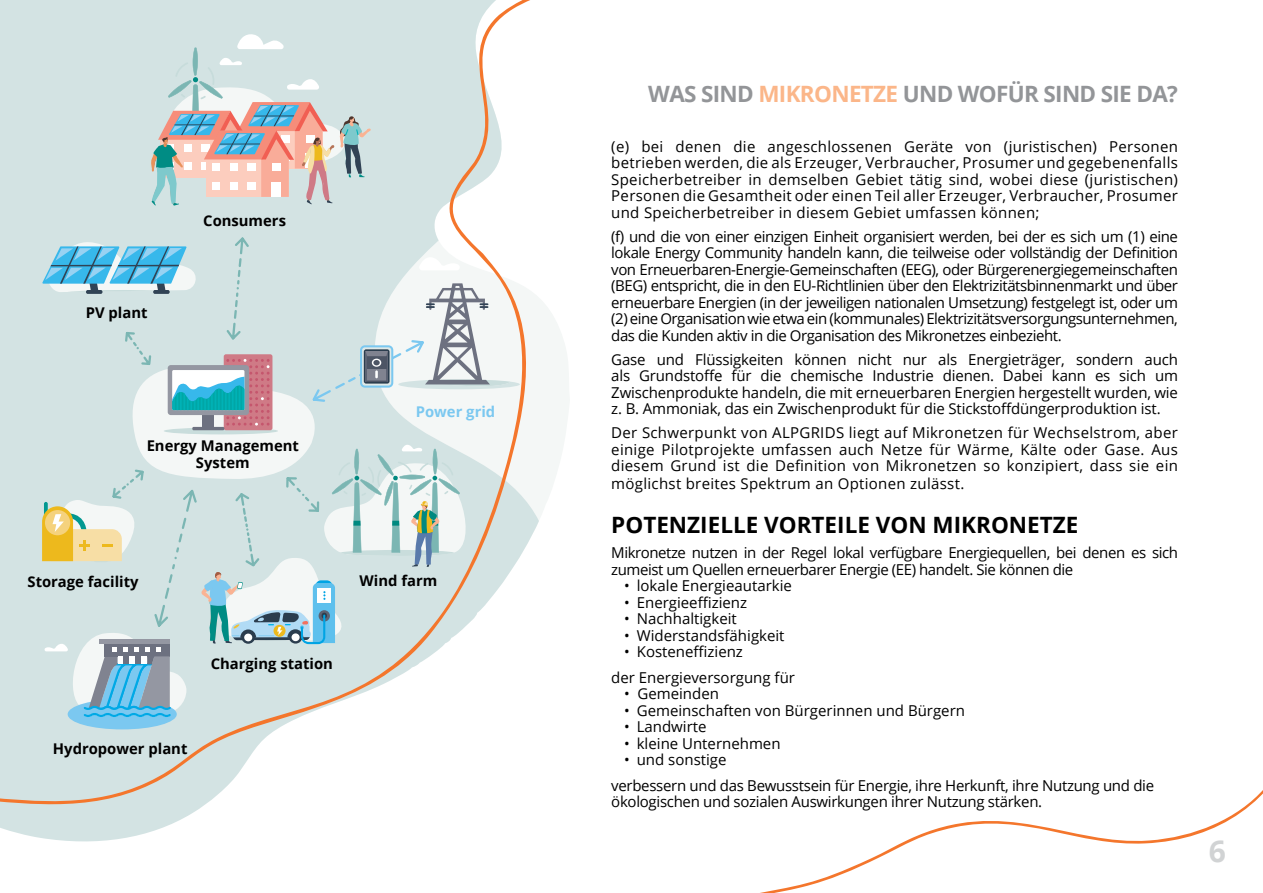
<style>
.page{position:relative;width:1263px;height:893px;background:#fff}
.page>*{position:absolute;margin:0;border:0;box-sizing:border-box;transform-origin:0 0}
.t1{font:700 30px "Open Sans";color:#d1d3d4}
.t2{font:700 22.5px "Open Sans";letter-spacing:-.03em;color:#939598}
.t3{font:700 22.5px "Open Sans";color:#000}
.t4{font:15px/16.5px "Open Sans";letter-spacing:-.01em;color:#000;text-align:justify}
.t5{font:15px/16.5px "Open Sans";letter-spacing:-.03em;color:#000}
.t6{font:15px "Open Sans";letter-spacing:.02em;color:#000}
.t7{font:700 14.85px/17.7px "Open Sans";color:#000;text-align:center}
.t8{font:700 14.85px "Open Sans";color:#7bc8f0}
.s1{color:#fbb689}
</style>
<div class="page">
<svg style="left:0;top:0;width:570px;height:842px;fill:#d3e3e3"></svg>
<p class="t7" style="left:86px;top:305px;width:63px">PV plant</p>
<p class="t7" style="left:203px;top:213px;width:84px">Consumers</p>
<p class="t7" style="left:147px;top:438px;width:154px">Energy Management<br>System</p>
<p class="t8" style="left:416px;top:405px;width:81px">Power grid</p>
<p class="t7" style="left:28px;top:574px;width:113px">Storage facility</p>
<p class="t7" style="left:360px;top:573px;width:79px">Wind farm</p>
<p class="t7" style="left:211px;top:656px;width:124px">Charging station</p>
<p class="t7" style="left:53px;top:742px;width:136px">Hydropower plant</p>
<h2 class="t2" style="left:648px;top:85px;width:531px">WAS SIND <span class="s1">MIKRONETZE</span> UND WOFÜR SIND SIE DA?</h2>
<p class="t4" style="left:611px;top:138px;width:568px">(e) bei denen die angeschlossenen Geräte von (juristischen) Personen betrieben werden, die als Erzeuger, Verbraucher, Prosumer und gegebenenfalls Speicherbetreiber in demselben Gebiet tätig sind, wobei diese (juristischen)<br>Personen die Gesamtheit oder einen Teil aller Erzeuger, Verbraucher, Prosumer und Speicherbetreiber in diesem Gebiet umfassen können;</p>
<p class="t4" style="left:611px;top:228px;width:568px">(f) und die von einer einzigen Einheit organisiert werden, bei der es sich um (1) eine lokale Energy Community handeln kann, die teilweise oder vollständig der Definition von Erneuerbaren-Energie-Gemeinschaften (EEG), oder Bürgerenergiegemeinschaften (BEG) entspricht, die in den EU-Richtlinien über den Elektrizitätsbinnenmarkt und über erneuerbare Energien (in der jeweiligen nationalen Umsetzung) festgelegt ist, oder um (2) eine Organisation wie etwa ein (kommunales) Elektrizitätsversorgungsunternehmen, das die Kunden aktiv in die Organisation des Mikronetzes einbezieht.</p>
<p class="t4" style="left:611px;top:351px;width:568px">Gase und Flüssigkeiten können nicht nur als Energieträger, sondern auch als Grundstoffe für die chemische Industrie dienen. Dabei kann es sich um Zwischenprodukte handeln, die mit erneuerbaren Energien hergestellt wurden, wie z. B. Ammoniak, das ein Zwischenprodukt für die Stickstoffdüngerproduktion ist.</p>
<p class="t4" style="left:611px;top:424px;width:568px">Der Schwerpunkt von ALPGRIDS liegt auf Mikronetzen für Wechselstrom, aber einige Pilotprojekte umfassen auch Netze für Wärme, Kälte oder Gase. Aus diesem Grund ist die Definition von Mikronetzen so konzipiert, dass sie ein</p>
<p class="t6" style="left:611px;top:474px;width:354px">möglichst breites Spektrum an Optionen zulässt.</p>
<h2 class="t3" style="left:611px;top:516px;width:469px">POTENZIELLE VORTEILE VON MIKRONETZE</h2>
<p class="t5" style="left:611px;top:544px;width:568px">Mikronetze nutzen in der Regel lokal verfügbare Energiequellen, bei denen es sich zumeist um Quellen erneuerbarer Energie (EE) handelt. Sie können die</p>
<p class="t4" style="left:624px;top:577px;width:169px">• lokale Energieautarkie</p>
<p class="t4" style="left:624px;top:594px;width:125px">• Energieeffizienz</p>
<p class="t4" style="left:624px;top:610px;width:114px">• Nachhaltigkeit</p>
<p class="t4" style="left:624px;top:627px;width:162px">• Widerstandsfähigkeit</p>
<p class="t4" style="left:611px;top:639px;width:185px;line-height:25.5px;text-indent:13px">• Kosteneffizienz<br>der Energieversorgung für</p>
<p class="t4" style="left:624px;top:687px;width:96px">• Gemeinden</p>
<p class="t4" style="left:624px;top:702px;width:342px">• Gemeinschaften von Bürgerinnen und Bürgern</p>
<p class="t4" style="left:624px;top:720px;width:84px">• Landwirte</p>
<p class="t4" style="left:624px;top:735px;width:158px">• kleine Unternehmen</p>
<p class="t4" style="left:611px;top:747px;width:544px;line-height:25.5px;text-indent:13px">• und sonstige<br>verbessern und das Bewusstsein für Energie, ihre Herkunft, ihre Nutzung und die</p>
<p class="t4" style="left:611px;top:793px;width:432px">ökologischen und sozialen Auswirkungen ihrer Nutzung stärken.</p>
<h1 class="t1" style="left:1209px;top:839px;width:19px">6</h1>
</div>
